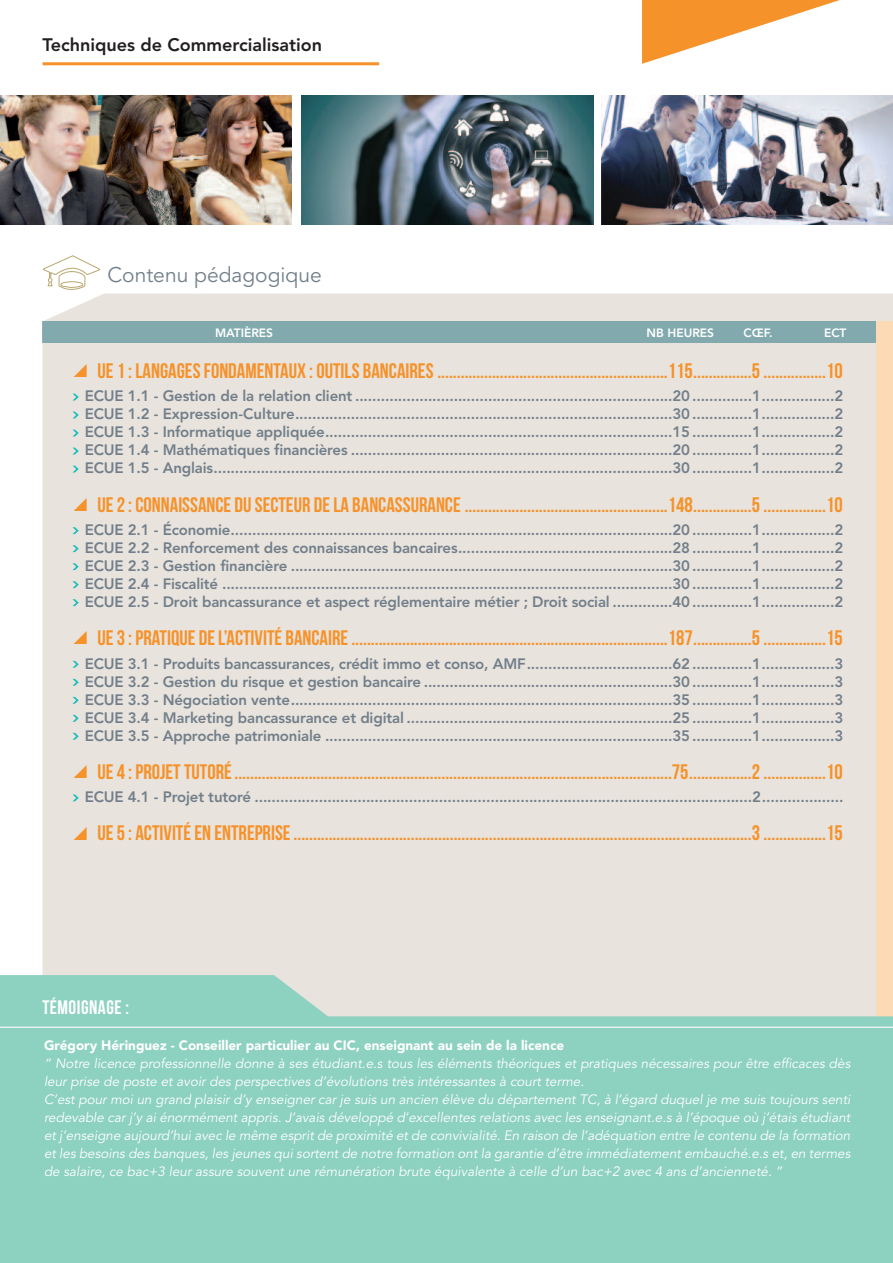
<style>
.page{position:relative;width:893px;height:1263px;background:#fff}
.page>*{position:absolute;margin:0;border:0;box-sizing:border-box;transform-origin:0 0}
.t1{font:700 21px "Bebas Neue";color:#f6922a}
.t2{font:21px "Avenir LT Std";color:#727f8a}
.t3{font:700 19.5px "Bebas Neue";letter-spacing:.025em;color:#fff}
.t4{font:800 18px "Avenir LT Std";color:#231f20}
.t5{font:800 15px/18px "Avenir LT Std";letter-spacing:-.01em;color:#727f8a;text-align:justify}
.t6{font:italic 13.5px/18px "Avenir LT Std";color:#fff}
.t7{font:900 13.5px "Avenir LT Std";color:#fff}
.t8{font:800 12px "Avenir LT Std";color:#fff}
</style>
<div class="page">
<svg style="left:642px;top:0;width:198px;height:64px"></svg>
<hr style="left:43px;top:62px;width:336px;height:3px;background:#f6922a">
<svg style="left:44px;top:255px;width:55px;height:35px"></svg>
<div style="left:43px;top:294px;width:850px;height:681px;background:#e8e3dd"></div>
<svg style="left:73px;top:394px;width:6px;height:6px"></svg>
<svg style="left:73px;top:412px;width:6px;height:6px"></svg>
<svg style="left:73px;top:430px;width:6px;height:6px"></svg>
<svg style="left:73px;top:448px;width:6px;height:6px"></svg>
<svg style="left:73px;top:466px;width:6px;height:6px"></svg>
<svg style="left:73px;top:527px;width:6px;height:7px"></svg>
<svg style="left:73px;top:545px;width:6px;height:7px"></svg>
<svg style="left:73px;top:563px;width:6px;height:7px"></svg>
<svg style="left:73px;top:581px;width:6px;height:7px"></svg>
<svg style="left:73px;top:599px;width:6px;height:7px"></svg>
<svg style="left:73px;top:661px;width:6px;height:7px"></svg>
<svg style="left:73px;top:679px;width:6px;height:7px"></svg>
<svg style="left:73px;top:697px;width:6px;height:7px"></svg>
<svg style="left:73px;top:715px;width:6px;height:7px"></svg>
<svg style="left:73px;top:733px;width:6px;height:7px"></svg>
<svg style="left:73px;top:794px;width:6px;height:7px"></svg>
<div style="left:43px;top:321px;width:835px;height:22px;background:#82aaae"></div>
<div style="left:877px;top:322px;width:16px;height:746px;background:#fddab6"></div>
<svg style="left:0;top:975px;width:893px;height:288px;background:#95d2c2"></svg>
<hr style="left:0;top:1027px;width:893px;height:1px;background:#fff">
<img style="left:0;top:96px;width:292px;height:129px">
<img style="left:301px;top:96px;width:292px;height:129px">
<img style="left:602px;top:96px;width:291px;height:129px">
<svg style="left:74px;top:364px;width:13px;height:13px"></svg>
<svg style="left:74px;top:498px;width:13px;height:13px"></svg>
<svg style="left:74px;top:631px;width:13px;height:13px"></svg>
<svg style="left:74px;top:765px;width:13px;height:13px"></svg>
<svg style="left:74px;top:827px;width:13px;height:13px"></svg>
<p class="t4" style="left:43px;top:37px;width:281px">Techniques de Commercialisation</p>
<h1 class="t2" style="left:107px;top:266px;width:216px">Contenu pédagogique</h1>
<p class="t8" style="left:215px;top:328px;width:60px">MATIÈRES</p>
<p class="t8" style="left:647px;top:328px;width:69px">NB HEURES</p>
<p class="t8" style="left:743px;top:328px;width:31px">CŒF.</p>
<p class="t8" style="left:824px;top:328px;width:24px">ECT</p>
<h1 class="t1" style="left:97px;top:358px;width:747px">UE1 :LANGAGES FONDAMENTAUX :OUTILS BANCAIRES ...........................................................115...............5 ................10</h1>
<p class="t5" style="left:85px;top:388px;width:760px">ECUE 1.1 - Gestion de la relation client ..........................................................................20..............1.................2<br>ECUE 1.2 - Expression-Culture........................................................................................30..............1.................2<br>ECUE 1.3 - Informatique appliquée.................................................................................15..............1.................2<br>ECUE 1.4 - Mathématiques financières ...........................................................................20..............1.................2<br>ECUE 1.5 - Anglais...........................................................................................................30..............1.................2</p>
<h1 class="t1" style="left:97px;top:492px;width:747px">UE2 :CONNAISSANCE DUSECTEUR DELA BANCASSURANCE ....................................................148...............5 ................10</h1>
<p class="t5" style="left:85px;top:522px;width:760px">ECUE 2.1 - Économie.......................................................................................................20..............1.................2<br>ECUE 2.2 - Renforcement des connaissances bancaires..................................................28..............1.................2<br>ECUE 2.3 - Gestion financière .........................................................................................30..............1.................2<br>ECUE 2.4 - Fiscalité .........................................................................................................30..............1.................2<br>ECUE 2.5 - Droit bancassurance et aspect réglementaire métier ; Droit social ..............40..............1.................2</p>
<h1 class="t1" style="left:97px;top:626px;width:747px">UE3 :PRATIQUE DE L’ACTIVITÉ BANCAIRE.................................................................................187...............5 ................15</h1>
<p class="t5" style="left:85px;top:655px;width:760px">ECUE 3.1 - Produits bancassurances, crédit immo et conso, AMF..................................62..............1.................3<br>ECUE 3.2 - Gestion du risque et gestion bancaire ..........................................................30..............1.................3<br>ECUE 3.3 - Négociation vente.........................................................................................35..............1.................3<br>ECUE 3.4 - Marketing bancassurance et digital ..............................................................25..............1.................3<br>ECUE 3.5 - Approche patrimoniale .................................................................................35..............1.................3</p>
<h1 class="t1" style="left:97px;top:759px;width:747px">UE4 :PROJET TUTORÉ................................................................................................................75................2 ................10</h1>
<p class="t5" style="left:85px;top:789px;width:760px">ECUE 4.1 - Projet tutoré ....................................................................................................................2...................</p>
<h1 class="t1" style="left:97px;top:821px;width:747px">UE5 : ACTIVITÉ EN ENTREPRISE.....................................................................................................................3 ................15</h1>
<h2 class="t3" style="left:43px;top:995px;width:88px">TÉMOIGNAGE :</h2>
<p class="t7" style="left:44px;top:1039px;width:522px">Grégory Héringuez - Conseiller particulier au CIC, enseignant au sein de la licence</p>
<p class="t6" style="left:44px;top:1055px;width:808px">“ Notre licence professionnelle donne à ses étudiant.e.s tous les éléments théoriques et pratiques nécessaires pour être efficaces dès leur prise de poste et avoir des perspectives d’évolutions très intéressantes à court terme.<br>C’est pour moi un grand plaisir d’y enseigner car je suis un ancien élève du département TC, à l’égard duquel je me suis toujours senti redevable car j’y ai énormément appris. J’avais développé d’excellentes relations avec les enseignant.e.s à l’époque où j’étais étudiant et j’enseigne aujourd’hui avec le même esprit de proximité et de convivialité. En raison de l’adéquation entre le contenu de la formation et les besoins des banques, les jeunes qui sortent de notre formation ont la garantie d’être immédiatement embauché.e.s et, en termes de salaire, ce bac+3 leur assure souvent une rémunération brute équivalente à celle d’un bac+2 avec 4 ans d’ancienneté. ”</p>
</div>
